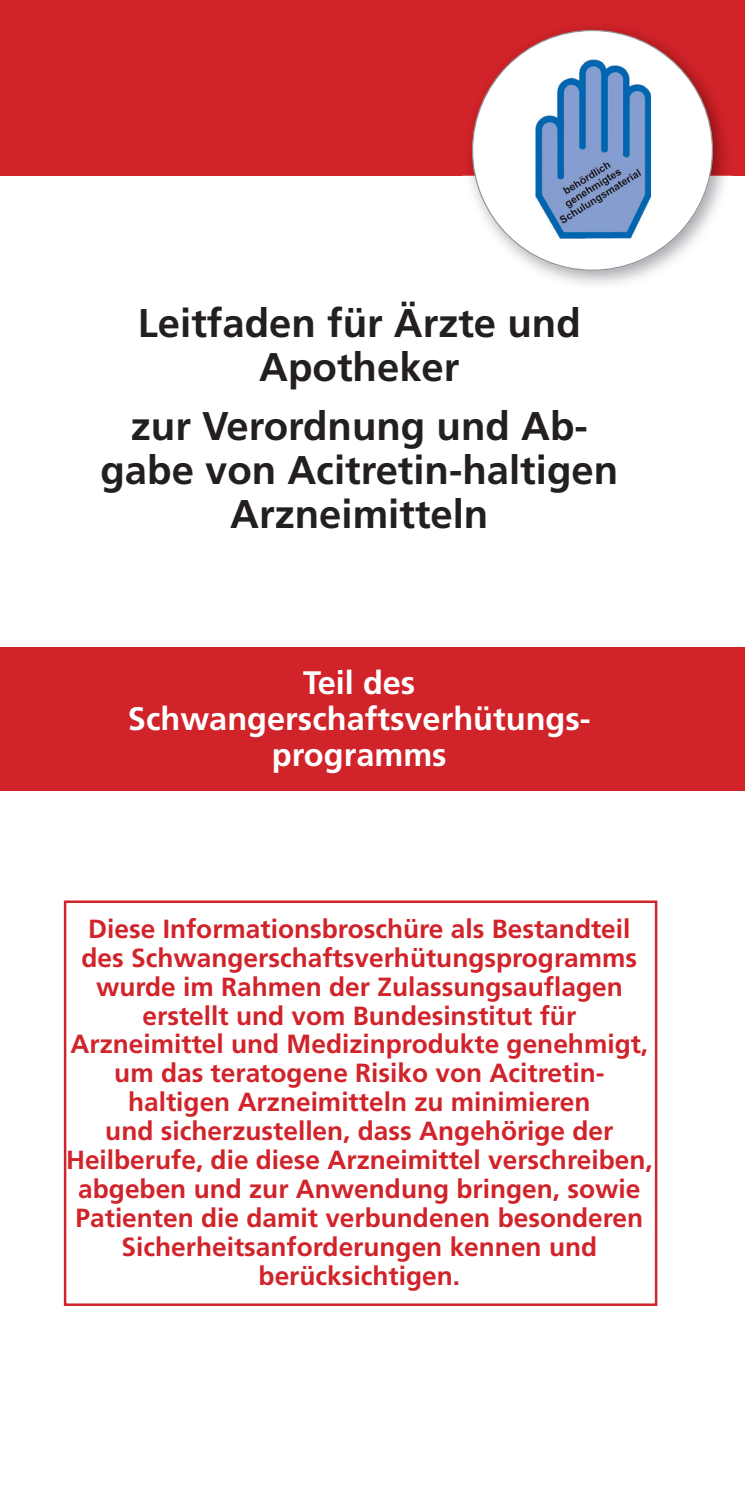
<style>
.page{position:relative;width:745px;height:1489px;background:#fff}
.page>*{position:absolute;margin:0;border:0;box-sizing:border-box;transform-origin:0 0}
.t1{font:700 40px/44px "Frutiger";color:#231f20;text-align:center}
.t2{font:700 32.5px/35.8px "Frutiger";color:#fff;text-align:center}
.t3{font:700 26.25px/29px "Frutiger";color:#d1232a;text-align:center}
</style>
<div class="page">
<div style="left:64px;top:900px;width:593px;height:405px;border:2px solid #d1232a"></div>
<div style="left:0;top:0;width:744px;height:175px;background:#d1232a"></div>
<img style="left:462px;top:28px;width:269px;height:257px">
<svg style="left:471px;top:30px;width:241px;height:241px;fill:#fff"></svg>
<img style="left:535px;top:60px;width:115px;height:178px">
<div style="left:0;top:647px;width:744px;height:143px;background:#d1232a"></div>
<h2 class="t1" style="left:138px;top:301px;width:444px">Leitfaden für Ärzte und<br>Apotheker</h2>
<h2 class="t1" style="left:100px;top:403px;width:519px">zur Verordnung und Ab&shy;gabe von Acitretin-haltigen<br>Arzneimitteln</h2>
<p class="t2" style="left:128px;top:664px;width:463px">Teil des<br>Schwangerschaftsverhütungs&shy;programms</p>
<p class="t3" style="left:66px;top:913px;width:587px">Diese Informationsbroschüre als Bestandteil des Schwangerschaftsverhütungsprogramms wurde im Rahmen der Zulassungsauflagen erstellt und vom Bundesinstitut für Arzneimittel und Medizinprodukte genehmigt, um das teratogene Risiko von Acitretin&shy;haltigen Arzneimitteln zu minimieren<br>und sicherzustellen, dass Angehörige der Heilberufe, die diese Arzneimittel verschreiben, abgeben und zur Anwendung bringen, sowie Patienten die damit verbundenen besonderen Sicherheitsanforderungen kennen und berücksichtigen.</p>
</div>
